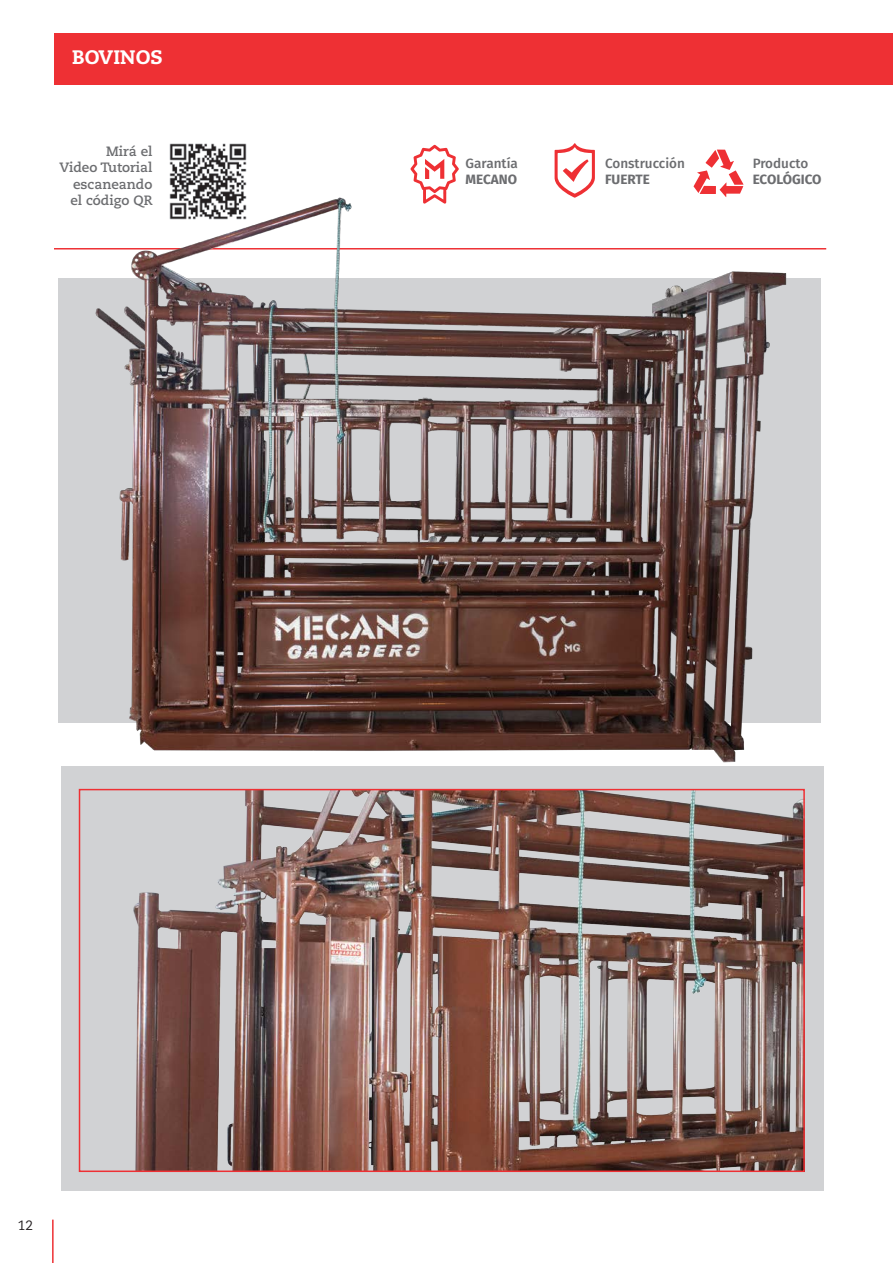
<style>
.page{position:relative;width:893px;height:1263px;background:#fff}
.page>*{position:absolute;margin:0;border:0;box-sizing:border-box;transform-origin:0 0}
.t1{font:800 19.5px "Caecilia LT Std";color:#fff}
.Destacados_serif{font:700 13.5px "Caecilia LT Std";color:#6c6d70}
.Destacados_serif-2{font:500 13.5px "Fira Sans";color:#6c6d70}
.Destacados_serif-3{font:700 13.5px "Fira Sans";color:#6c6d70}
.t2{font:13.5px "Caecilia LT Std";color:#231f20}
</style>
<div class="page">
<div style="left:54px;top:33px;width:839px;height:51px;background:#ee3034"></div>
<hr style="left:52px;top:1219px;width:2px;height:44px;background:#ee3034">
<img style="left:169px;top:143px;width:78px;height:26px">
<hr style="left:54px;top:248px;width:772px;height:1px;background:#ee3034">
<img style="left:56px;top:169px;width:765px;height:594px">
<div style="left:61px;top:766px;width:762px;height:425px;background:#d1d2d4"></div>
<img style="left:133px;top:792px;width:669px;height:377px">
<div style="left:79px;top:789px;width:726px;height:383px;border:2px solid #ee3034"></div>
<svg style="left:410px;top:145px;width:49px;height:59px"></svg>
<svg style="left:555px;top:143px;width:40px;height:55px"></svg>
<svg style="left:693px;top:150px;width:50px;height:47px"></svg>
<h1 class="t1" style="left:72px;top:45px;width:92px">BOVINOS</h1>
<p class="Destacados_serif" style="left:106px;top:143px;width:48px">Mirá el</p>
<p class="Destacados_serif" style="left:60px;top:160px;width:94px">Video Tutorial</p>
<p class="Destacados_serif" style="left:73px;top:176px;width:81px">escaneando</p>
<p class="Destacados_serif" style="left:70px;top:193px;width:84px">el código QR</p>
<p class="Destacados_serif-2" style="left:466px;top:152px;width:54px">Garantía</p>
<p class="Destacados_serif-3" style="left:466px;top:168px;width:53px">MECANO</p>
<p class="Destacados_serif-2" style="left:605px;top:152px;width:81px">Construcción</p>
<p class="Destacados_serif-3" style="left:605px;top:168px;width:46px">FUERTE</p>
<p class="Destacados_serif-2" style="left:753px;top:152px;width:57px">Producto</p>
<p class="Destacados_serif-3" style="left:753px;top:168px;width:70px">ECOLÓGICO</p>
<p class="t2" style="left:18px;top:1217px;width:17px">12</p>
</div>
